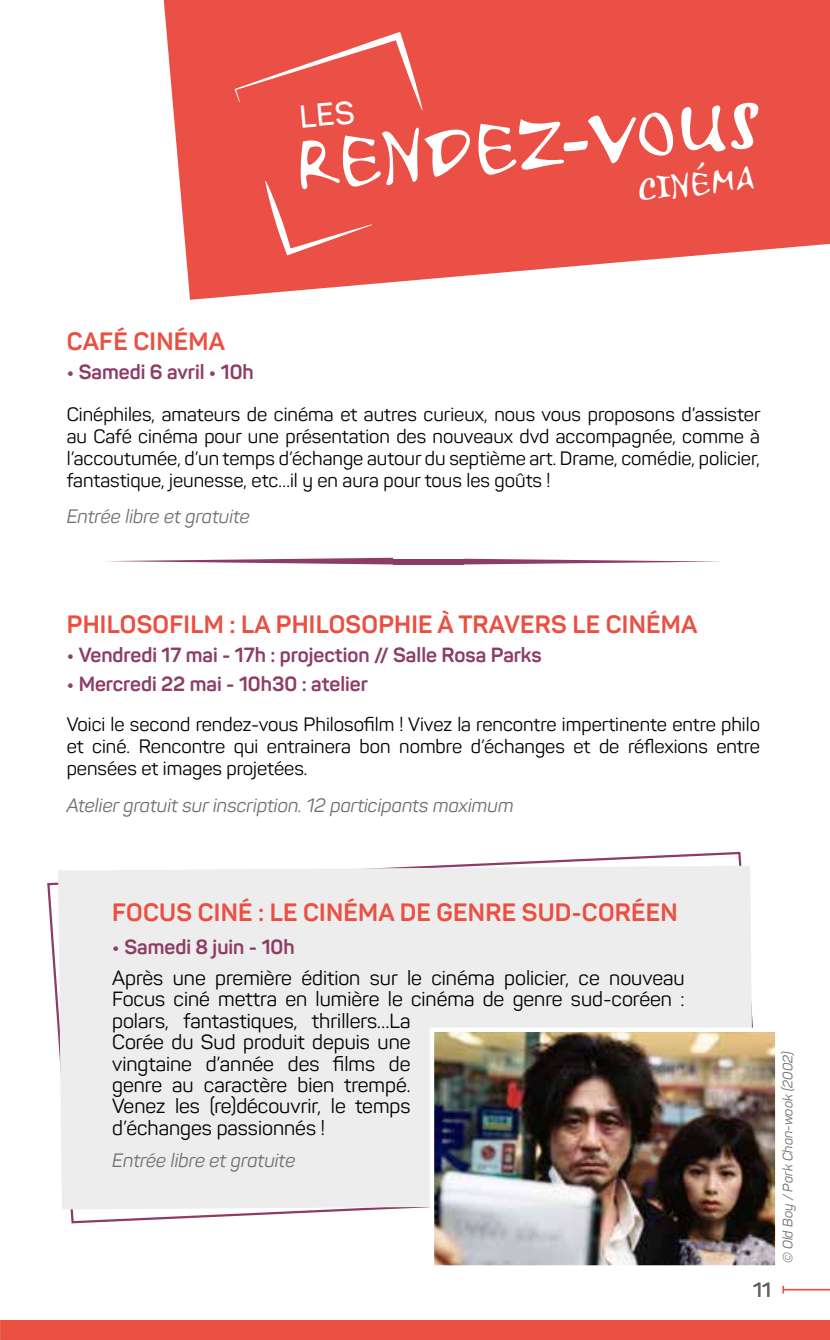
<style>
.page{position:relative;width:830px;height:1340px;background:#fff}
.page>*{position:absolute;margin:0;border:0;box-sizing:border-box;transform-origin:0 0}
.t1{font:68.62px "Airstream ITC";color:#fff}
.t2{font:31.5px "Airstream ITC";color:#fff}
.t3{font:700 24.75px "Panton";letter-spacing:.01em;color:#ea5042}
.t4{font:20.25px/21.4px "Panton";color:#000}
.t5{font:700 20.25px "Panton";color:#8d3c66}
.t6{font:600 20.25px "Panton";color:#646363}
.t7{font:19.12px/21.8px "Panton";color:#000;text-align:justify}
.t8{font:italic 19.12px "Panton";color:#706f6f}
.t9{font:italic 13.5px "Panton";color:#706f6f}
</style>
<div class="page">
<hr style="left:782px;top:1288px;width:47px;height:2px;background:#ea5045">
<div style="left:0;top:1320px;width:829px;height:19px;background:#ea5042"></div>
<svg style="left:463px;top:558px;width:257px;height:6px"></svg>
<svg style="left:107px;top:557px;width:286px;height:7px"></svg>
<div style="left:393px;top:558px;width:70px;height:6px;background:#8d3c66"></div>
<svg style="left:47px;top:851px;width:695px;height:373px"></svg>
<div style="left:58px;top:865px;width:695px;height:344px;background:#ededed"></div>
<img style="left:434px;top:1032px;width:340px;height:232px">
<div style="left:429px;top:1027px;width:350px;height:242px;border:4px solid #fff"></div>
<svg style="left:164px;top:0;width:665px;height:300px;background:#ec655c"></svg>
<svg style="left:265px;top:181px;width:107px;height:74px;background:#eb5e54"></svg>
<svg style="left:234px;top:32px;width:188px;height:96px;background:#eb5a4f"></svg>
<h1 class="t1" style="left:289px;top:119px;width:469px;rotate:-5deg">RENDEZ-VOUS</h1>
<h2 class="t2" style="left:635px;top:168px;width:119px;rotate:-5deg">CINÉMA</h2>
<p class="t3" style="left:67px;top:325px;width:160px">CAFÉ CINÉMA</p>
<p class="t5" style="left:67px;top:359px;width:188px">• Samedi 6 avril • 10h</p>
<p class="t7" style="left:67px;top:403px;width:695px">Cinéphiles, amateurs de cinéma et autres curieux, nous vous proposons d’assister au Café cinéma pour une présentation des nouveaux dvd accompagnée, comme à l’accoutumée, d’un temps d’échange autour du septième art. Drame, comédie, policier, fantastique, jeunesse, etc…il y en aura pour tous les goûts !</p>
<p class="t8" style="left:67px;top:505px;width:185px">Entrée libre et gratuite</p>
<p class="t3" style="left:67px;top:608px;width:631px">PHILOSOFILM : LA PHILOSOPHIE À TRAVERS LE CINÉMA</p>
<p class="t5" style="left:67px;top:642px;width:476px">• Vendredi 17 mai - 17h : projection // Salle Rosa Parks</p>
<p class="t5" style="left:67px;top:671px;width:302px">• Mercredi 22 mai - 10h30 : atelier</p>
<p class="t7" style="left:67px;top:713px;width:694px">Voici le second rendez-vous Philosofilm ! Vivez la rencontre impertinente entre philo et ciné. Rencontre qui entrainera bon nombre d’échanges et de réflexions entre pensées et images projetées.</p>
<p class="t8" style="left:67px;top:793px;width:448px">Atelier gratuit sur inscription. 12 participants maximum</p>
<p class="t3" style="left:112px;top:896px;width:566px">FOCUS CINÉ : LE CINÉMA DE GENRE SUD-CORÉEN</p>
<p class="t5" style="left:112px;top:934px;width:184px">• Samedi 8 juin - 10h</p>
<p class="t4" style="left:112px;top:967px;width:573px">Après une première édition sur le cinéma policier, ce nouveau Focus ciné mettra en lumière le cinéma de genre sud-coréen : polars, fantastiques, thrillers…La<br>Corée du Sud produit depuis une<br>vingtaine d’année des films de<br>genre au caractère bien trempé.<br>Venez les (re)découvrir, le temps<br>d’échanges passionnés !</p>
<p class="t8" style="left:112px;top:1148px;width:185px">Entrée libre et gratuite</p>
<p class="t6" style="left:752px;top:1277px;width:19px">11</p>
<p class="t9" style="left:779px;top:1263px;width:214px;rotate:-90deg">© Old Boy / Park Chan-wook (2002)</p>
</div>
